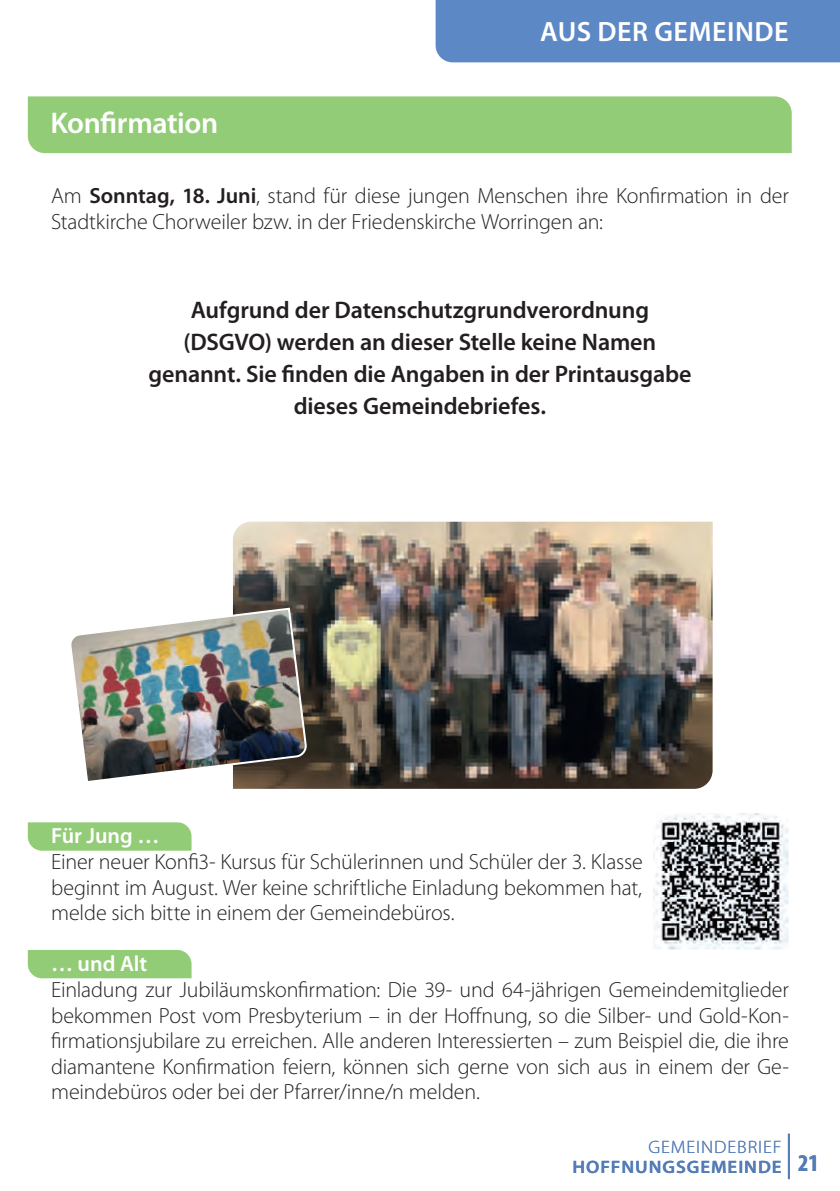
<style>
.page{position:relative;width:840px;height:1191px;background:#fff}
.page>*{position:absolute;margin:0;border:0;box-sizing:border-box;transform-origin:0 0}
.t1{font:600 30px "Myriad Pro";letter-spacing:-.015em;color:#fff}
.t2{font:600 28px "Myriad Pro";letter-spacing:.02em;color:#fff}
.t3{font:600 24px/32px "Myriad Pro";letter-spacing:-.005em;color:#231f20;text-align:center}
.t4{font:700 condensed 24px "Myriad Pro";color:#547db6}
.t5{font:300 22px/25.6px "Myriad Pro";letter-spacing:-.01em;color:#231f20;text-align:justify}
.t6{font:600 22px "Myriad Pro";letter-spacing:-.005em;color:#fff}
.t7{font:600 18px "Myriad Pro";letter-spacing:.05em;color:#547db6;scale:1.05 1}
.t8{font:300 18px "Myriad Pro";letter-spacing:.05em;color:#547db6;scale:1.05 1}
.s1{font-weight:600}
</style>
<div class="page">
<div style="left:435px;top:0;width:404px;height:62px;background:#5d88c6"></div>
<div style="left:28px;top:822px;width:163px;height:28px;background:#93cc77"></div>
<div style="left:28px;top:950px;width:163px;height:28px;background:#93cc77"></div>
<hr style="left:787px;top:1133px;width:2px;height:46px;background:#547db6">
<div style="left:28px;top:96px;width:763px;height:57px;background:#93cc77"></div>
<img style="left:233px;top:522px;width:479px;height:267px">
<img style="left:71px;top:606px;width:235px;height:178px">
<img style="left:653px;top:814px;width:135px;height:135px">
<h1 class="t1" style="left:50px;top:103px;width:169px">Konfirmation</h1>
<p class="t2" style="left:540px;top:14px;width:250px">AUS DER GEMEINDE</p>
<p class="t5" style="left:51px;top:183px;width:738px">Am <span class="s1">Sonntag, 18. Juni</span>, stand für diese jungen Menschen ihre Konfirmation in der<br>Stadtkirche Chorweiler bzw. in der Friedenskirche Worringen an:</p>
<p class="t3" style="left:148px;top:294px;width:544px">Aufgrund der Datenschutzgrundverordnung (DSGVO) werden an dieser Stelle keine Namen genannt. Sie finden die Angaben in der Printausgabe dieses Gemeindebriefes.</p>
<p class="t5" style="left:351px;top:336px;width:122px">Elli Jungnickel</p>
<p class="t5" style="left:566px;top:336px;width:148px">Jeremie Lemessa</p>
<p class="t5" style="left:96px;top:362px;width:105px">Tom Lietzke</p>
<p class="t5" style="left:351px;top:362px;width:89px">Lea Lübke</p>
<p class="t5" style="left:566px;top:362px;width:119px">Diana Matteis</p>
<p class="t5" style="left:351px;top:387px;width:94px">Giulia Piras</p>
<p class="t6" style="left:51px;top:822px;width:110px">Für Jung …</p>
<p class="t5" style="left:51px;top:848px;width:593px">Einer neuer Konfi3- Kursus für Schülerinnen und Schüler der 3. Klasse beginnt im August. Wer keine schriftliche Einladung bekommen hat, melde sich bitte in einem der Gemeindebüros.</p>
<p class="t6" style="left:51px;top:950px;width:98px">… und Alt</p>
<p class="t5" style="left:51px;top:976px;width:739px">Einladung zur Jubiläumskonfirmation: Die 39- und 64-jährigen Gemeindemitglieder bekommen Post vom Presbyterium – in der Hoffnung, so die Silber- und Gold-Kon&shy;firmationsjubilare zu erreichen. Alle anderen Interessierten – zum Beispiel die, die ihre diamantene Konfirmation feiern, können sich gerne von sich aus in einem der Ge&shy;meindebüros oder bei der Pfarrer/inne/n melden.</p>
<p class="t8" style="left:648px;top:1135px;width:128px">GEMEINDEBRIEF</p>
<p class="t7" style="left:572px;top:1155px;width:201px">HOFFNUNGSGEMEINDE</p>
<p class="t4" style="left:797px;top:1147px;width:22px">21</p>
</div>
